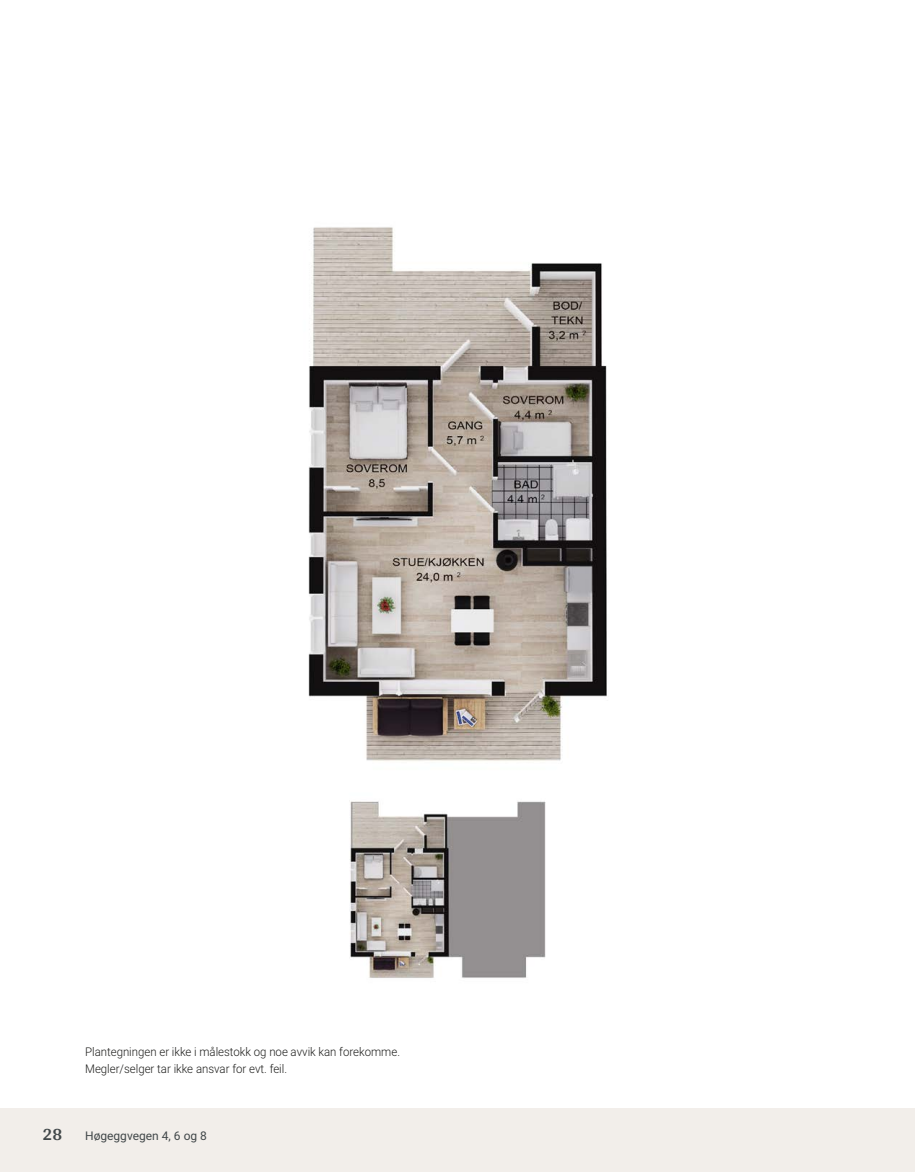
<style>
.page{position:relative;width:915px;height:1172px;background:#fff}
.page>*{position:absolute;margin:0;border:0;box-sizing:border-box;transform-origin:0 0}
.t1{font:700 18px "Arya";color:#414749}
.t2{font:300 12px/16.5px "Roboto";color:#1d1d1b;scale:.95 1}
.t3{font:12px "Roboto";color:#414749}
</style>
<div class="page">
<img style="left:308px;top:227px;width:299px;height:751px">
<div style="left:0;top:1108px;width:914px;height:64px;background:#f2eeea"></div>
<hr style="left:914px;top:1108px;width:1px;height:64px;background:#f2eeea">
<p class="t2" style="left:85px;top:1043px;width:333px">Plantegningen er ikke i målestokk og noe avvik kan forekomme.<br>Megler/selger tar ikke ansvar for evt. feil.</p>
<h1 class="t1" style="left:43px;top:1123px;width:21px">28</h1>
<p class="t3" style="left:85px;top:1127px;width:123px">Høgeggvegen 4, 6 og 8</p>
</div>
